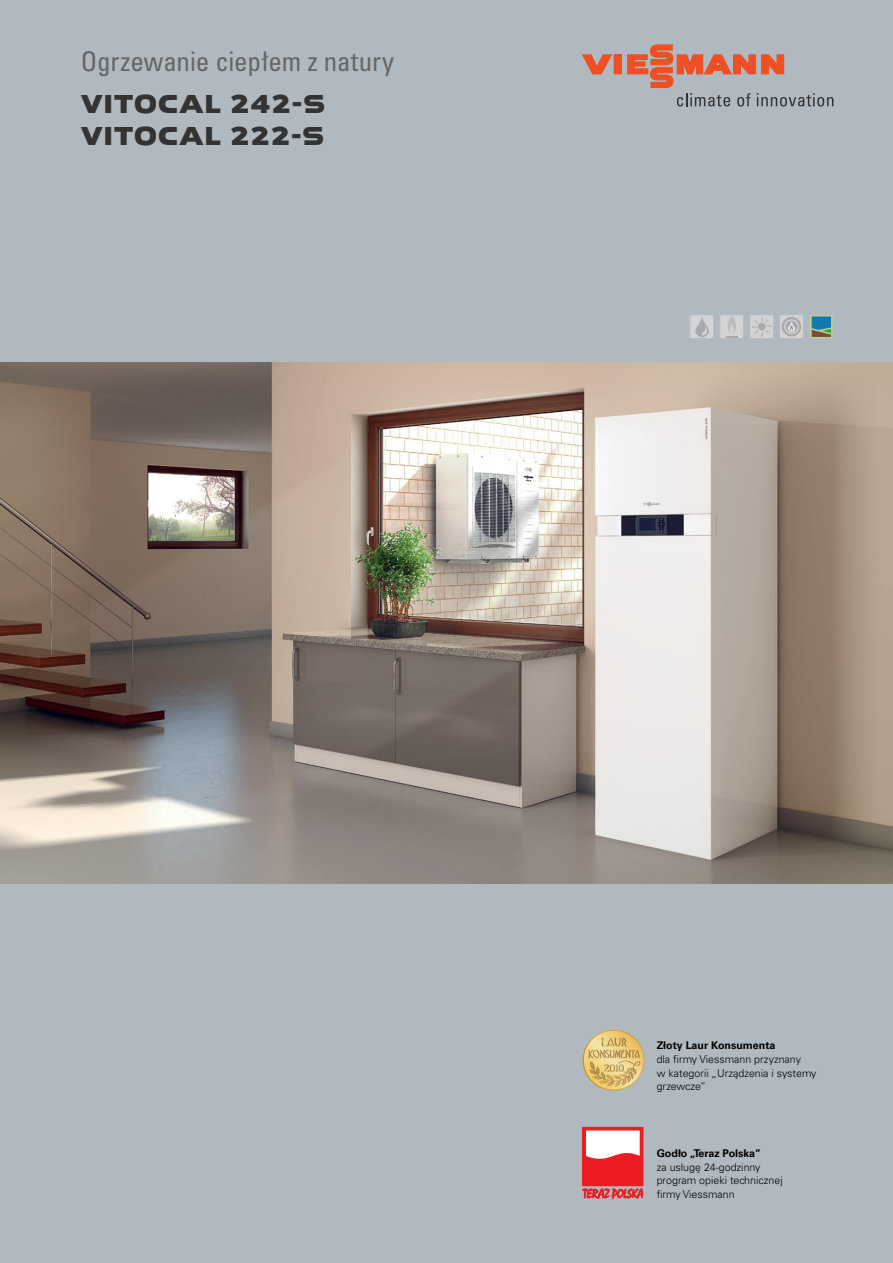
<style>
.page{position:relative;width:893px;height:1263px;background:#b0b9bf}
.page>*{position:absolute;margin:0;border:0;box-sizing:border-box;transform-origin:0 0}
.t1{font:condensed 27px "Univers CE";letter-spacing:-.005em;color:#666}
.t2{font:27px "VIESSMANN Normal";color:#333}
.t3{font:300 10.65px/13.6px "Univers CE";color:#000}
.s1{font-weight:700}
</style>
<div class="page">
<svg style="left:0;top:362px;width:893px;height:522px"></svg>
<svg style="left:811px;top:316px;width:21px;height:21px"></svg>
<svg style="left:812px;top:316px;width:19px;height:21px"></svg>
<div style="left:809px;top:314px;width:25px;height:25px;border:1px solid #b0b9bf"></div>
<div style="left:750px;top:315px;width:24px;height:24px;background:#d1d3d4"></div>
<svg style="left:752px;top:317px;width:19px;height:19px"></svg>
<div style="left:749px;top:314px;width:25px;height:25px;border:1px solid #b0b9bf"></div>
<div style="left:779px;top:315px;width:24px;height:24px;background:#d1d3d4"></div>
<div style="left:782px;top:317px;width:19px;height:19px;background:#a7a9ac;border-radius:50%"></div>
<svg style="left:784px;top:319px;width:15px;height:15px"></svg>
<div style="left:779px;top:314px;width:25px;height:25px;border:1px solid #b0b9bf"></div>
<div style="left:720px;top:315px;width:24px;height:24px;background:#d1d3d4"></div>
<svg style="left:726px;top:316px;width:12px;height:21px"></svg>
<div style="left:719px;top:314px;width:25px;height:25px;border:1px solid #b0b9bf"></div>
<div style="left:690px;top:315px;width:24px;height:24px;background:#d1d3d4"></div>
<svg style="left:695px;top:317px;width:14px;height:20px"></svg>
<div style="left:689px;top:314px;width:25px;height:25px;border:1px solid #b0b9bf"></div>
<div style="left:614px;top:55px;width:7px;height:19px;background:#f04e23"></div>
<svg style="left:582px;top:55px;width:30px;height:19px"></svg>
<svg style="left:627px;top:45px;width:206px;height:61px"></svg>
<img style="left:582px;top:1029px;width:62px;height:62px">
<div style="left:583px;top:1127px;width:60px;height:59px;background:#ed1c24"></div>
<svg style="left:586px;top:1130px;width:54px;height:29px"></svg>
<svg style="left:583px;top:1188px;width:60px;height:11px"></svg>
<p class="t1" style="left:81px;top:47px;width:315px">Ogrzewanie ciepłem z natury</p>
<p class="t2" style="left:81px;top:86px;width:246px">VITOCAL 242-S</p>
<p class="t2" style="left:81px;top:118px;width:245px">VITOCAL 222-S</p>
<p class="t3" style="left:657px;top:1039px;width:161px"><span class="s1">Złoty Laur Konsumenta<br></span>dla firmy Viessmann przyznany<br>w kategorii „Urządzenia i systemy grzewcze”</p>
<p class="t3" style="left:657px;top:1147px;width:128px"><span class="s1">Godło „Teraz Polska”<br></span>za usługę 24-godzinny program opieki technicznej firmy Viessmann</p>
</div>
